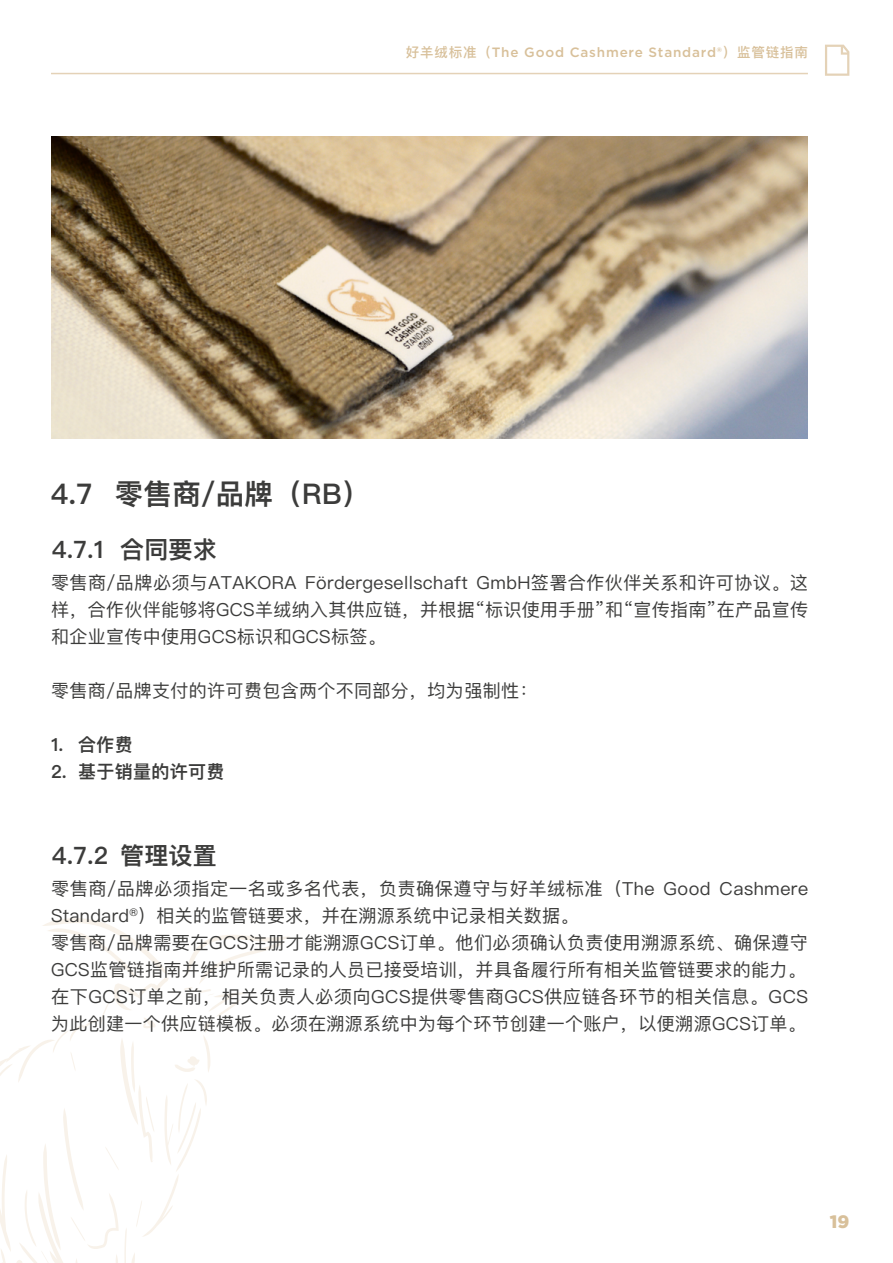
<style>
.page{position:relative;width:893px;height:1263px;background:#fff}
.page>*{position:absolute;margin:0;border:0;box-sizing:border-box;transform-origin:0 0}
.HEAD_2{font:600 28.5px "Ping Fang SC";letter-spacing:.01em;color:#3c3c3b}
.HEAD_3{font:600 24px "Ping Fang SC";letter-spacing:.01em;color:#3c3c3b}
.FLIEßTEXT{font:18px/27px "Ping Fang SC";letter-spacing:.02em;color:#3c3c3b}
.t1{font:600 18px "Ping Fang SC";letter-spacing:.02em;color:#3c3c3b}
.t2{font:900 18px "Gotham";color:#d8c09a}
.t3{font:500 13.5px "Gotham";letter-spacing:.06em;color:#d8c09a}
.s1{font-family:"Ping Fang SC"}
.s2{font-family:"Ping Fang HK"}
</style>
<div class="page">
<svg style="left:0;top:918px;width:289px;height:345px"></svg>
<svg style="left:825px;top:45px;width:24px;height:31px"></svg>
<hr style="left:51px;top:73px;width:757px;height:1px;background:#e4d2b7">
<img style="left:51px;top:136px;width:757px;height:302px">
<p class="t3" style="left:406px;top:43px;width:403px"><span class="s1">好羊绒标准</span><span class="s2">（</span>The Good Cashmere Standard®<span class="s2">）</span><span class="s1">监管链指南</span></p>
<p class="HEAD_2" style="left:51px;top:476px;width:321px">4.7 零售商/品牌（RB）</p>
<p class="HEAD_3" style="left:52px;top:535px;width:166px">4.7.1 合同要求</p>
<p class="FLIEßTEXT" style="left:51px;top:568px;width:759px;text-align:justify">零售商/品牌必须与ATAKORA Fördergesellschaft GmbH签署合作伙伴关系和许可协议。这样，合作伙伴能够将GCS羊绒纳入其供应链，并根据“标识使用手册”和“宣传指南”在产品宣传和企业宣传中使用GCS标识和GCS标签。</p>
<p class="FLIEßTEXT" style="left:51px;top:676px;width:488px">零售商/品牌支付的许可费包含两个不同部分，均为强制性：</p>
<p class="t1" style="left:51px;top:733px;width:83px">1. 合作费</p>
<p class="t1" style="left:51px;top:760px;width:175px">2. 基于销量的许可费</p>
<p class="HEAD_3" style="left:52px;top:841px;width:166px">4.7.2 管理设置</p>
<p class="FLIEßTEXT" style="left:51px;top:875px;width:759px">零售商/品牌必须指定一名或多名代表，负责确保遵守与好羊绒标准（The Good Cashmere<br>Standard<sup>®</sup>）相关的监管链要求，并在溯源系统中记录相关数据。</p>
<p class="FLIEßTEXT" style="left:51px;top:929px;width:758px">零售商/品牌需要在GCS注册才能溯源GCS订单。他们必须确认负责使用溯源系统、确保遵守<br>GCS监管链指南并维护所需记录的人员已接受培训，并具备履行所有相关监管链要求的能力。</p>
<p class="FLIEßTEXT" style="left:51px;top:983px;width:758px">在下GCS订单之前，相关负责人必须向GCS提供零售商GCS供应链各环节的相关信息。GCS为此创建一个供应链模板。必须在溯源系统中为每个环节创建一个账户，以便溯源GCS订单。</p>
<p class="t2" style="left:830px;top:1209px;width:21px">19</p>
</div>
